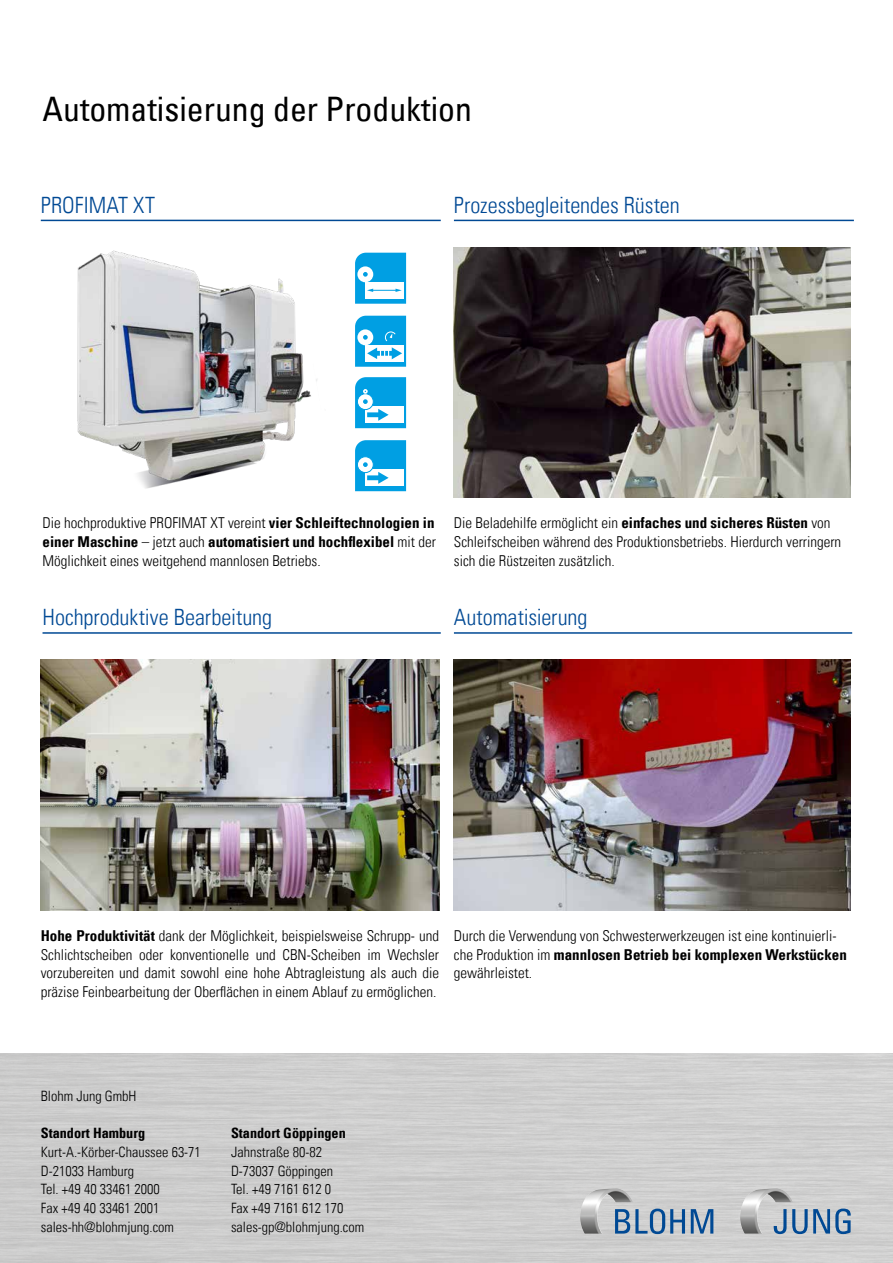
<style>
.page{position:relative;width:893px;height:1263px;background:#fff}
.page>*{position:absolute;margin:0;border:0;box-sizing:border-box;transform-origin:0 0}
.t1{font:condensed 33.75px "Univers Com 57";color:#000}
.t2{font:22.5px "Univers Com 47 Light Cond";color:#004994}
.t3{font:15px/18.8px "Univers Com 47 Light Cond";color:#000;text-align:justify}
.t4{font:15px "Univers Com 67 Bold Cond";color:#000}
.t5{font:14.25px/18.8px "Univers Com 47 Light Cond";color:#000}
.t6{font:14.25px "Univers Com 67 Bold Cond";color:#000}
.s1{font-family:"Univers Com 67 Bold Cond"}
.s2{font-family:"Univers Com 47 Light Cond"}
</style>
<div class="page">
<div style="left:0;top:1053px;width:893px;height:210px;background:#cecece"></div>
<svg style="left:615px;top:1208px;width:70px;height:26px"></svg>
<svg style="left:691px;top:1209px;width:22px;height:24px"></svg>
<img style="left:580px;top:1188px;width:53px;height:45px">
<svg style="left:774px;top:1208px;width:77px;height:26px;background:#859fba"></svg>
<img style="left:740px;top:1188px;width:53px;height:45px">
<img style="left:77px;top:250px;width:240px;height:239px">
<img style="left:454px;top:247px;width:396px;height:251px">
<img style="left:41px;top:660px;width:398px;height:250px">
<img style="left:454px;top:660px;width:396px;height:250px">
<svg style="left:355px;top:253px;width:51px;height:51px"></svg>
<svg style="left:355px;top:316px;width:51px;height:51px"></svg>
<svg style="left:355px;top:440px;width:51px;height:51px"></svg>
<svg style="left:355px;top:377px;width:51px;height:51px"></svg>
<hr style="left:41px;top:220px;width:400px;height:1px;background:#004994">
<hr style="left:454px;top:220px;width:400px;height:1px;background:#004994">
<hr style="left:43px;top:632px;width:398px;height:2px;background:#004994">
<hr style="left:454px;top:632px;width:398px;height:2px;background:#004994">
<h1 class="t1" style="left:43px;top:88px;width:431px">Automatisierung der Produktion</h1>
<h2 class="t2" style="left:41px;top:191px;width:116px">PROFIMAT XT</h2>
<h2 class="t2" style="left:454px;top:191px;width:227px">Prozessbegleitendes Rüsten</h2>
<p class="t3" style="left:43px;top:514px;width:394px">Die hochproduktive PROFIMAT XT vereint <span class="s1">vier Schleiftechnologien in</span></p>
<p class="t4" style="left:43px;top:532px;width:395px">einer Maschine <span class="s2">– jetzt auch</span> automatisiert und hochflexibel <span class="s2">mit der</span></p>
<p class="t3" style="left:43px;top:551px;width:280px">Möglichkeit eines weitgehend mannlosen Betriebs.</p>
<p class="t3" style="left:454px;top:514px;width:389px;text-align:left">Die Beladehilfe ermöglicht ein <span class="s1">einfaches und sicheres Rüsten</span> von<br>Schleifscheiben während des Produktionsbetriebs. Hierdurch verringern sich die Rüstzeiten zusätzlich.</p>
<h2 class="t2" style="left:43px;top:604px;width:231px">Hochproduktive Bearbeitung</h2>
<h2 class="t2" style="left:454px;top:604px;width:135px">Automatisierung</h2>
<p class="t3" style="left:41px;top:926px;width:400px"><span class="s1">Hohe Produktivität</span> dank der Möglichkeit, beispielsweise Schrupp- und Schlichtscheiben oder konventionelle und CBN-Scheiben im Wechsler vorzubereiten und damit sowohl eine hohe Abtragleistung als auch die präzise Feinbearbeitung der Oberflächen in einem Ablauf zu ermöglichen.</p>
<p class="t3" style="left:454px;top:926px;width:384px">Durch die Verwendung von Schwesterwerkzeugen ist eine kontinuierli-</p>
<p class="t4" style="left:454px;top:945px;width:394px"><span class="s2">che Produktion im</span> mannlosen Betrieb bei komplexen Werkstücken</p>
<p class="t3" style="left:454px;top:964px;width:80px">gewährleistet.</p>
<p class="t5" style="left:41px;top:1086px;width:97px">Blohm Jung GmbH</p>
<p class="t6" style="left:41px;top:1124px;width:106px">Standort Hamburg</p>
<p class="t5" style="left:41px;top:1142px;width:162px">Kurt-A.-Körber-Chaussee 63-71<br>D-21033 Hamburg<br>Tel. +49 40 33461 2000<br>Fax +49 40 33461 2001 sales-hh@blohmjung.com</p>
<p class="t6" style="left:231px;top:1124px;width:116px">Standort Göppingen</p>
<p class="t5" style="left:231px;top:1142px;width:135px">Jahnstraße 80-82<br>D-73037 Göppingen<br>Tel. +49 7161 612 0<br>Fax +49 7161 612 170 sales-gp@blohmjung.com</p>
</div>
